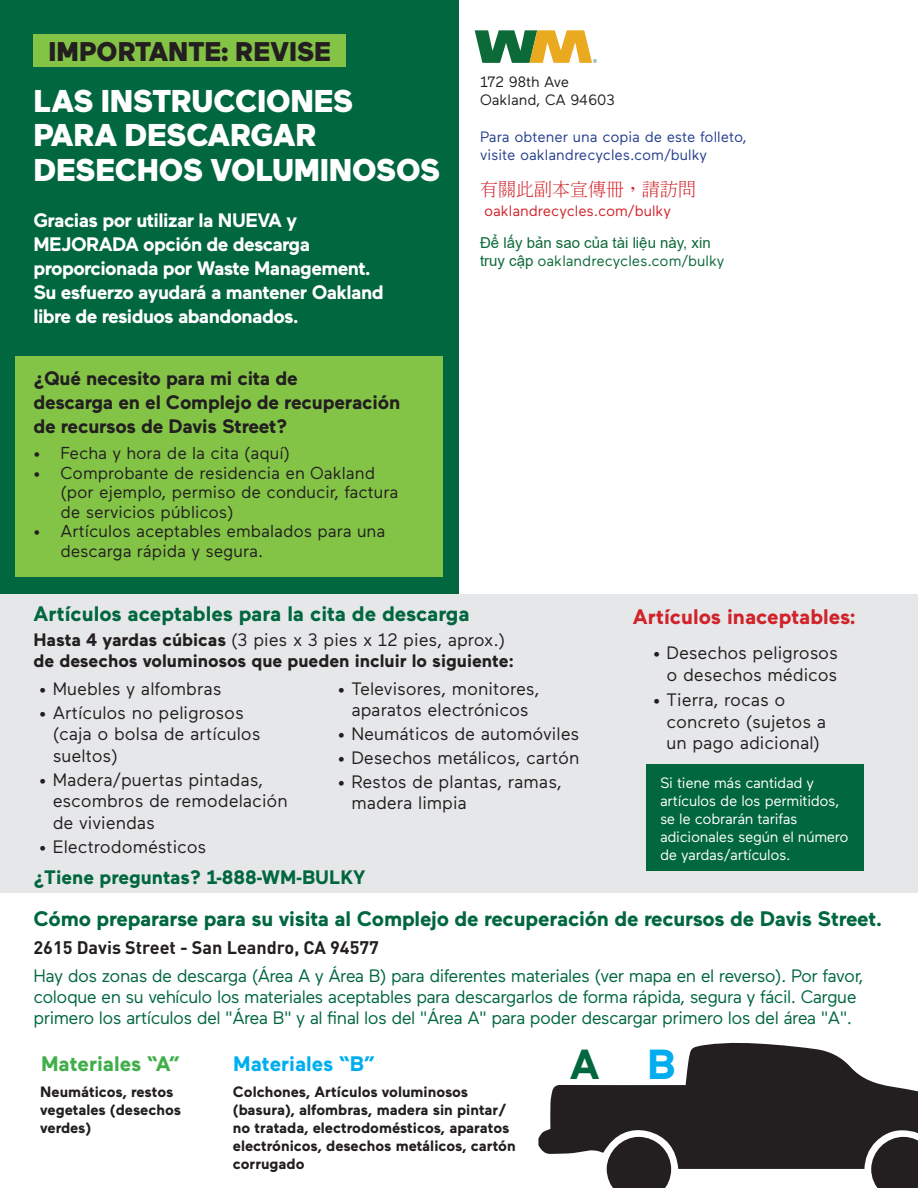
<style>
.page{position:relative;width:918px;height:1188px;background:#fff}
.page>*{position:absolute;margin:0;border:0;box-sizing:border-box;transform-origin:0 0}
.t1{font:700 42px "Maax";color:#00673e}
.t2{font:900 31.5px/34.5px "Maax";letter-spacing:-.01em;color:#fff}
.t3{font:900 27px "Maax";color:#231f20}
.t4{font:700 21px "Maax";letter-spacing:-.01em;color:#00673e}
.t5{font:700 21px "Maax";color:#d1232a}
.t6{font:700 21px "Maax";color:#40ae49}
.t7{font:700 21px "Maax";color:#00aeef}
.t8{font:700 19.5px/24px "Maax";letter-spacing:-.03em;color:#fff}
.t9{font:700 19.5px/24px "Maax";letter-spacing:-.01em;color:#231f20}
.t10{font:700 19.5px "Maax";color:#00673e}
.t11{font:18px/21.6px "Maax";color:#231f20}
.t12{font:18px/21px "Maax";letter-spacing:-.03em;color:#00673e}
.t13{font:700 18px/21px "Maax";color:#231f20}
.t14{font:700 18px "DINOT";color:#231f20}
.t15{font:300 18px "Adobe Ming Std";color:#d1232a}
.t16{font:17.25px/19.5px "Maax";color:#231f20}
.t17{font:700 15px/18px "Maax";color:#231f20}
.t18{font:15px/18px "Maax";letter-spacing:-.02em;color:#fff}
.t19{font:15px/18px "Maax";color:#253f8e}
.t20{font:15px "Maax";color:#0c6938}
.t21{font:15px "Arial";color:#0c6938}
.t22{font:15px/18px "Maax";color:#231f20}
.t23{font:15px "Maax";color:#d1232a}
.s1{font-family:"Arial"}
.s2{font-weight:400}
.s3{color:#00aeef}
</style>
<div class="page">
<div style="left:0;top:594px;width:918px;height:298px;background:#e6e7e9"></div>
<div style="left:0;top:0;width:459px;height:594px;background:#00673e"></div>
<div style="left:33px;top:35px;width:313px;height:32px;background:#83c447"></div>
<div style="left:15px;top:356px;width:428px;height:221px;background:#83c447"></div>
<div style="left:647px;top:765px;width:217px;height:106px;background:#00673e"></div>
<svg style="left:538px;top:1042px;width:380px;height:127px;fill:#231f20"></svg>
<svg style="left:871px;top:1137px;width:47px;height:51px;background:#393536"></svg>
<svg style="left:606px;top:1137px;width:65px;height:51px;background:#413e3e"></svg>
<svg style="left:475px;top:30px;width:122px;height:33px"></svg>
<h3 class="t3" style="left:49px;top:34px;width:284px">IMPORTANTE: REVISE</h3>
<h2 class="t2" style="left:33px;top:82px;width:408px">LAS INSTRUCCIONES<br>PARA DESCARGAR<br>DESECHOS VOLUMINOSOS</h2>
<p class="t8" style="left:33px;top:207px;width:352px">Gracias por utilizar la NUEVA y MEJORADA opción de descarga proporcionada por Waste Management.<br>Su esfuerzo ayudará a mantener Oakland libre de residuos abandonados.</p>
<p class="t9" style="left:33px;top:365px;width:368px">¿Qué necesito para mi cita de<br>descarga en el Complejo de recuperación de recursos de Davis Street?</p>
<p class="t16" style="left:33px;top:443px;width:258px">• Fecha y hora de la cita (aquí)</p>
<p class="t16" style="left:60px;top:462px;width:339px;text-indent:-27px">• Comprobante de residencia en Oakland (por ejemplo, permiso de conducir, factura de servicios públicos)</p>
<p class="t16" style="left:60px;top:521px;width:327px;text-indent:-27px">• Artículos aceptables embalados para una descarga rápida y segura.</p>
<p class="t22" style="left:480px;top:73px;width:137px">172 98th Ave<br>Oakland, CA 94603</p>
<p class="t19" style="left:480px;top:127px;width:268px">Para obtener una copia de este folleto, visite oaklandrecycles.com/bulky</p>
<p class="t15" style="left:480px;top:180px;width:217px">有關此副本宣傳冊，請訪問</p>
<p class="t23" style="left:484px;top:201px;width:188px">oaklandrecycles.com/bulky</p>
<p class="t21" style="left:480px;top:233px;width:232px">Để lấy bản sao của tài liệu này, xin</p>
<p class="t20" style="left:480px;top:251px;width:246px"><span class="s1">truy cập</span> oaklandrecycles.com/bulky</p>
<p class="t4" style="left:33px;top:600px;width:438px">Artículos aceptables para la cita de descarga</p>
<p class="t5" style="left:633px;top:603px;width:224px">Artículos inaceptables:</p>
<p class="t11" style="left:653px;top:641px;width:186px;text-align:right">• Desechos peligrosos o desechos médicos</p>
<p class="t11" style="left:667px;top:688px;width:161px;text-indent:-14px">• Tierra, rocas o concreto (sujetos a un pago adicional)</p>
<p class="t13" style="left:33px;top:629px;width:482px">Hasta 4 yardas cúbicas <span class="s2">(3 pies x 3 pies x 12 pies, aprox.) </span>de desechos voluminosos que pueden incluir lo siguiente:</p>
<p class="t11" style="left:39px;top:677px;width:184px">• Muebles y alfombras</p>
<p class="t11" style="left:53px;top:701px;width:209px;text-indent:-13px">• Artículos no peligrosos (caja o bolsa de artículos sueltos)</p>
<p class="t11" style="left:53px;top:768px;width:237px;text-indent:-13px">• Madera/puertas pintadas, escombros de remodelación de viviendas</p>
<p class="t11" style="left:39px;top:835px;width:169px">• Electrodomésticos</p>
<p class="t11" style="left:338px;top:677px;width:203px;text-align:center">• Televisores, monitores, aparatos electrónicos</p>
<p class="t11" style="left:338px;top:722px;width:243px">• Neumáticos de automóviles</p>
<p class="t11" style="left:338px;top:746px;width:243px">• Desechos metálicos, cartón</p>
<p class="t11" style="left:351px;top:770px;width:212px;text-indent:-14px">• Restos de plantas, ramas, madera limpia</p>
<p class="t18" style="left:660px;top:773px;width:190px">Si tiene más cantidad y artículos de los permitidos, se le cobrarán tarifas adicionales según el número de yardas/artículos.</p>
<p class="t10" style="left:34px;top:864px;width:333px">¿Tiene preguntas? 1-888-WM-BULKY</p>
<p class="t4" style="left:33px;top:904px;width:850px">Cómo prepararse para su visita al Complejo de recuperación de recursos de Davis Street.</p>
<p class="t14" style="left:33px;top:934px;width:347px">2615 Davis Street - San Leandro, CA 94577</p>
<p class="t12" style="left:33px;top:965px;width:832px">Hay dos zonas de descarga (Área A y Área B) para diferentes materiales (ver mapa en el reverso). Por favor, coloque en su vehículo los materiales aceptables para descargarlos de forma rápida, segura y fácil. Cargue primero los artículos del "Área B" y al final los del "Área A" para poder descargar primero los del área "A".</p>
<p class="t6" style="left:41px;top:1050px;width:140px">Materiales “A”</p>
<p class="t7" style="left:233px;top:1050px;width:143px">Materiales “B”</p>
<h1 class="t1" style="left:570px;top:1037px;width:108px">A <span class="s3">B</span></h1>
<p class="t17" style="left:40px;top:1083px;width:142px">Neumáticos, restos vegetales (desechos verdes)</p>
<p class="t17" style="left:233px;top:1083px;width:284px">Colchones, Artículos voluminosos (basura), alfombras, madera sin pintar/ no tratada, electrodomésticos, aparatos electrónicos, desechos metálicos, cartón corrugado</p>
</div>
